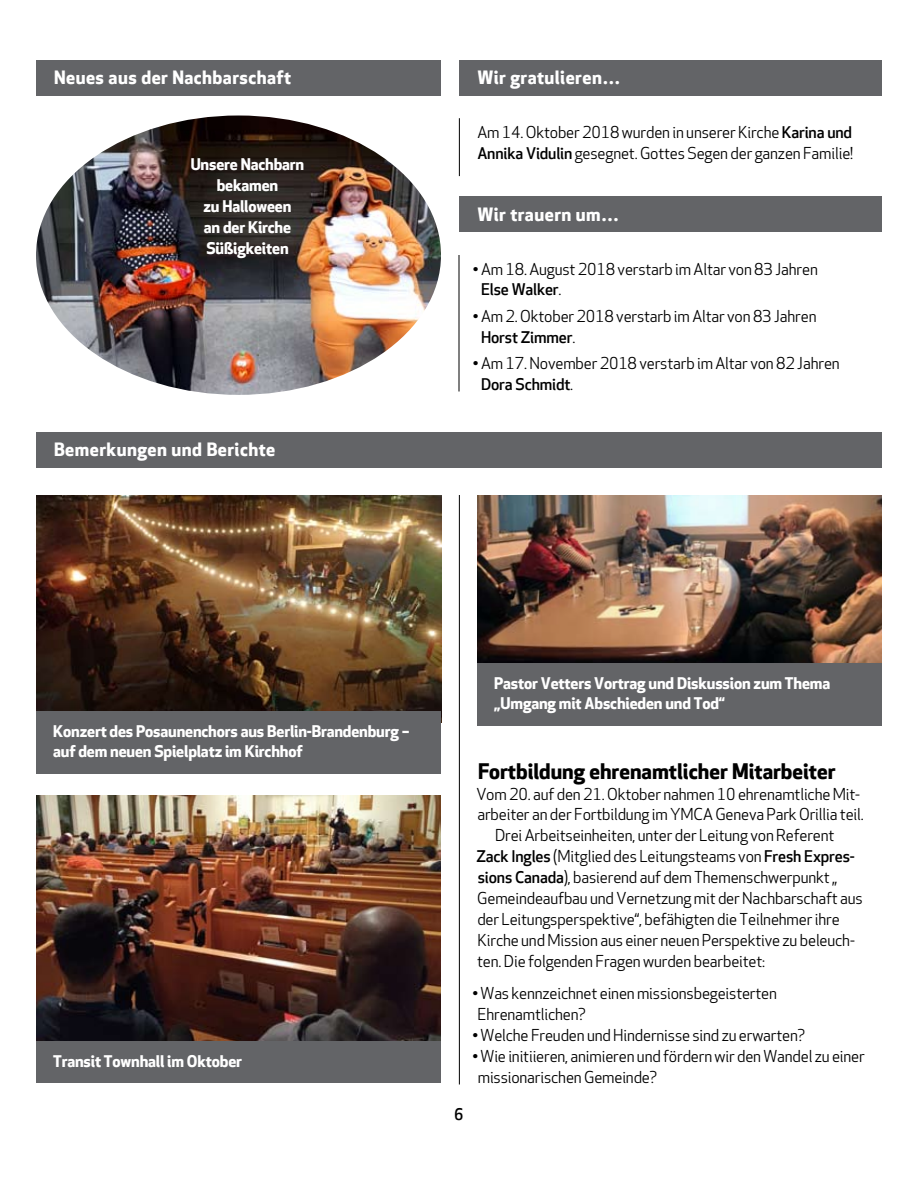
<style>
.page{position:relative;width:918px;height:1188px;background:#fff}
.page>*{position:absolute;margin:0;border:0;box-sizing:border-box;transform-origin:0 0}
.t1{font:700 21px "Apex New";color:#000}
.t2{font:700 18px "Apex New";letter-spacing:.025em;color:#fff}
.t3{font:15.75px/21px "Apex New";letter-spacing:-.01em;color:#000}
.t4{font:700 15.75px/21px "Apex New";letter-spacing:-.01em;color:#fff}
.t5{font:500 15.75px "Apex New";color:#000}
.s1{font-weight:500}
</style>
<div class="page">
<hr style="left:459px;top:495px;width:1px;height:589px;background:#000">
<div style="left:36px;top:432px;width:846px;height:36px;background:#636467"></div>
<img style="left:37px;top:495px;width:404px;height:216px">
<div style="left:36px;top:711px;width:405px;height:63px;background:#636467"></div>
<img style="left:36px;top:795px;width:405px;height:246px">
<div style="left:36px;top:1041px;width:405px;height:42px;background:#636467"></div>
<img style="left:477px;top:495px;width:405px;height:168px">
<div style="left:477px;top:663px;width:405px;height:63px;background:#636467"></div>
<div style="left:36px;top:60px;width:405px;height:36px;background:#636467"></div>
<hr style="left:459px;top:118px;width:1px;height:58px;background:#000">
<hr style="left:459px;top:255px;width:1px;height:137px;background:#000">
<div style="left:459px;top:60px;width:423px;height:36px;background:#636467"></div>
<div style="left:459px;top:196px;width:423px;height:36px;background:#636467"></div>
<img style="left:36px;top:116px;width:405px;height:279px">
<p class="t2" style="left:54px;top:67px;width:239px">Neues aus der Nachbarschaft</p>
<p class="t4" style="left:191px;top:154px;width:115px;text-align:center">Unsere Nachbarn bekamen<br>zu Halloween<br>an der Kirche<br>Süßigkeiten</p>
<p class="t2" style="left:54px;top:439px;width:223px">Bemerkungen und Berichte</p>
<p class="t2" style="left:477px;top:67px;width:145px">Wir gratulieren…</p>
<p class="t3" style="left:477px;top:122px;width:377px">Am 14. Oktober 2018 wurden in unserer Kirche <span class="s1">Karina und<br>Annika Vidulin</span> gesegnet. Gottes Segen der ganzen Familie!</p>
<p class="t2" style="left:477px;top:203px;width:143px">Wir trauern um…</p>
<p class="t3" style="left:481px;top:259px;width:338px;text-indent:-8px">• Am 18. August 2018 verstarb im Altar von 83 Jahren<br><span class="s1">Else Walker</span>.</p>
<p class="t3" style="left:481px;top:306px;width:337px;text-indent:-8px">• Am 2. Oktober 2018 verstarb im Altar von 83 Jahren<br><span class="s1">Horst Zimmer</span>.</p>
<p class="t3" style="left:481px;top:353px;width:360px;text-indent:-8px">• Am 17. November 2018 verstarb im Altar von 82 Jahren<br><span class="s1">Dora Schmidt</span>.</p>
<p class="t4" style="left:53px;top:721px;width:358px">Konzert des Posaunenchors aus Berlin-Brandenburg – auf dem neuen Spielplatz im Kirchhof</p>
<p class="t4" style="left:53px;top:1051px;width:190px">Transit Townhall im Oktober</p>
<p class="t4" style="left:494px;top:673px;width:338px">Pastor Vetters Vortrag und Diskussion zum Thema „Umgang mit Abschieden und Tod“</p>
<p class="t5" style="left:454px;top:1105px;width:11px">6</p>
<h1 class="t1" style="left:478px;top:758px;width:359px">Fortbildung ehrenamtlicher Mitarbeiter</h1>
<p class="t3" style="left:476px;top:784px;width:385px">Vom 20. auf den 21. Oktober nahmen 10 ehrenamtliche Mit-</p>
<p class="t3" style="left:477px;top:805px;width:388px">arbeiter an der Fortbildung im YMCA Geneva Park Orillia teil.</p>
<p class="t3" style="left:495px;top:826px;width:341px">Drei Arbeitseinheiten, unter der Leitung von Referent</p>
<p class="t3" style="left:476px;top:847px;width:380px"><span class="s1">Zack Ingles</span> (Mitglied des Leitungsteams von <span class="s1">Fresh Expres-</span></p>
<p class="t3" style="left:478px;top:868px;width:361px"><span class="s1">sions Canada</span>), basierend auf dem Themenschwerpunkt „</p>
<p class="t3" style="left:477px;top:889px;width:387px">Gemeindeaufbau und Vernetzung mit der Nachbarschaft aus</p>
<p class="t3" style="left:477px;top:910px;width:364px">der Leitungsperspektive“, befähigten die Teilnehmer ihre</p>
<p class="t3" style="left:478px;top:931px;width:379px">Kirche und Mission aus einer neuen Perspektive zu beleuch-</p>
<p class="t3" style="left:477px;top:952px;width:289px">ten. Die folgenden Fragen wurden bearbeitet:</p>
<p class="t3" style="left:478px;top:983px;width:301px;text-indent:-5px">• Was kennzeichnet einen missionsbegeisterten<br>Ehrenamtlichen?</p>
<p class="t3" style="left:472px;top:1025px;width:334px">• Welche Freuden und Hindernisse sind zu erwarten?</p>
<p class="t3" style="left:478px;top:1046px;width:389px;text-indent:-5px">• Wie initiieren, animieren und fördern wir den Wandel zu einer missionarischen Gemeinde?</p>
</div>
